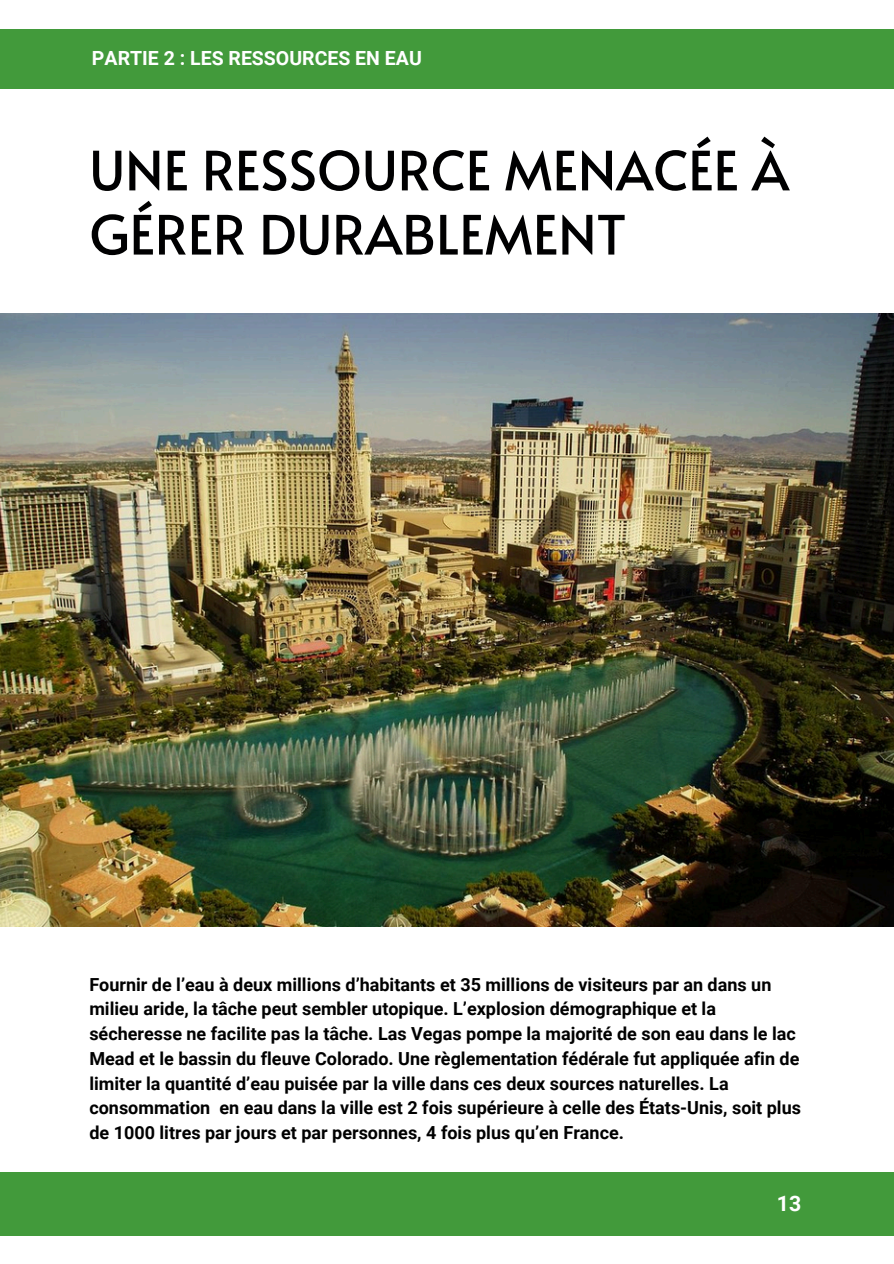
<style>
.page{position:relative;width:894px;height:1264px;background:#fff}
.page>*{position:absolute;margin:0;border:0;box-sizing:border-box;transform-origin:0 0}
.t1{font:54px/64.2px "Alata";color:#000001}
.t2{font:700 21.3px "Roboto";color:#fff}
.t3{font:700 19.5px "Roboto";color:#fff}
.t4{font:700 18px/24.8px "Roboto";color:#000}
</style>
<div class="page">
<div style="left:0;top:30px;width:893px;height:59px;background:#429a3b"></div>
<div style="left:0;top:1172px;width:893px;height:63px;background:#429a3b"></div>
<img style="left:0;top:313px;width:893px;height:613px">
<h2 class="t3" style="left:92px;top:46px;width:331px">PARTIE 2 : LES RESSOURCES EN EAU</h2>
<p class="t1" style="left:89px;top:136px;width:701px">UNE RESSOURCE MENACÉE À<br>GÉRER DURABLEMENT</p>
<p class="t4" style="left:89px;top:972px;width:713px">Fournir de l’eau à deux millions d’habitants et 35 millions de visiteurs par an dans un milieu aride, la tâche peut sembler utopique. L’explosion démographique et la sécheresse ne facilite pas la tâche. Las Vegas pompe la majorité de son eau dans le lac Mead et le bassin du fleuve Colorado. Une règlementation fédérale fut appliquée afin de limiter la quantité d’eau puisée par la ville dans ces deux sources naturelles. La consommation en eau dans la ville est 2 fois supérieure à celle des États-Unis, soit plus de 1000 litres par jours et par personnes, 4 fois plus qu’en France.</p>
<h1 class="t2" style="left:776px;top:1190px;width:26px">13</h1>
</div>
